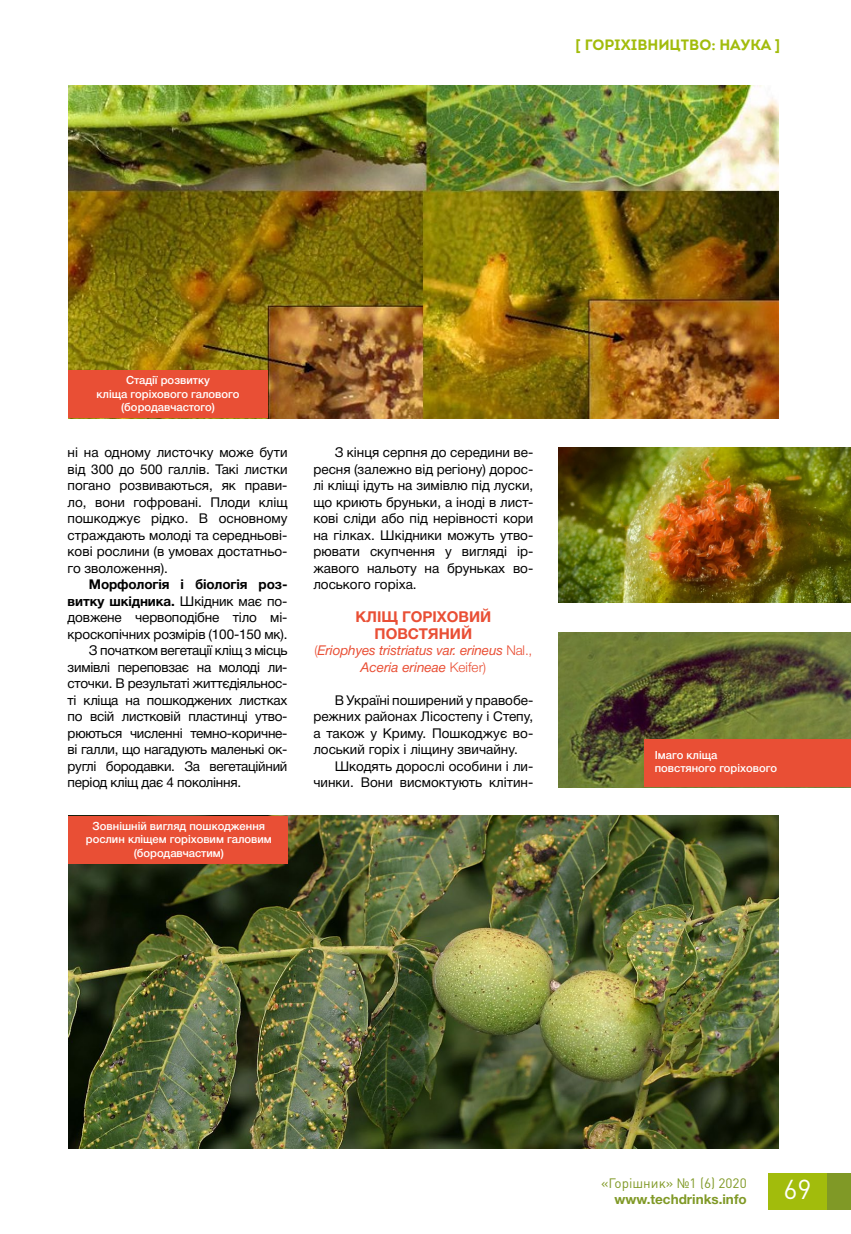
<style>
.page{position:relative;width:851px;height:1234px;background:#fff}
.page>*{position:absolute;margin:0;border:0;box-sizing:border-box;transform-origin:0 0}
.t1{font:27px "Plumb";color:#fff}
.t2{font:700 15px/16.5px "Helvetica Neue Cyr";color:#e94f35;text-align:center}
.t3{font:700 15px "Intro";color:#a2bc0c}
.t4{font:13.5px/16.5px "Helvetica Neue Cyr";letter-spacing:-.02em;color:#000;text-align:justify}
.t5{font:italic 13.5px/16.5px "Helvetica Neue Cyr";letter-spacing:-.01em;color:#e94f35;text-align:center}
.t6{font:13.5px/16.5px "Helvetica Neue Cyr";color:#000;text-align:right}
.t7{font:700 13.5px "Helvetica Neue Cyr";letter-spacing:-.01em;color:#000}
.t8{font:13.5px "Plumb";color:#809926}
.t9{font:700 13.5px "Helvetica Neue Cyr";color:#809926}
.t10{font:500 11.25px/13.5px "Helvetica Neue Cyr";color:#fff;text-align:center}
.s1{font-family:"Arial"}
.s2{font-weight:400}
.s3{font-weight:300;font-style:normal}
</style>
<div class="page">
<img style="left:558px;top:447px;width:292px;height:155px">
<img style="left:558px;top:632px;width:292px;height:155px">
<img style="left:68px;top:815px;width:710px;height:333px">
<div style="left:68px;top:815px;width:220px;height:48px;background:#e94f35"></div>
<div style="left:644px;top:739px;width:206px;height:48px;background:#e94f35"></div>
<img style="left:68px;top:85px;width:710px;height:333px">
<div style="left:68px;top:370px;width:200px;height:48px;background:#e94f35"></div>
<div style="left:767px;top:1172px;width:83px;height:37px;background:#a2bc0c"></div>
<div style="left:827px;top:1172px;width:23px;height:37px;background:#809926"></div>
<p class="t3" style="left:575px;top:35px;width:206px"><span class="s1">[</span> ГОРІХІВНИЦТВО: НАУКА <span class="s1">]</span></p>
<p class="t10" style="left:97px;top:373px;width:144px">Стадії розвитку<br>кліща горіхового галового (бородавчастого)</p>
<p class="t4" style="left:68px;top:444px;width:221px">ні на одному листочку може бути від 300 до 500 галлів. Такі листки погано розвиваються, як прави&shy;ло, вони гофровані. Плоди кліщ пошкоджує рідко. В основному страждають молоді та середньові&shy;кові рослини (в умовах достатньо&shy;го зволоження).</p>
<p class="t7" style="left:89px;top:577px;width:200px">Морфологія і біологія роз-</p>
<p class="t7" style="left:68px;top:593px;width:221px">витку шкідника. <span class="s2">Шкідник має по-</span></p>
<p class="t4" style="left:68px;top:609px;width:221px">довжене червоподібне тіло мі-</p>
<p class="t4" style="left:68px;top:625px;width:221px">кроскопічних розмірів (100-150 мк).</p>
<p class="t4" style="left:89px;top:642px;width:200px">З початком вегетації кліщ з місць</p>
<p class="t4" style="left:68px;top:658px;width:221px">зимівлі переповзає на молоді ли-</p>
<p class="t4" style="left:68px;top:675px;width:221px">сточки. В результаті життєдіяльнос-</p>
<p class="t4" style="left:68px;top:691px;width:221px">ті кліща на пошкоджених листках</p>
<p class="t4" style="left:68px;top:708px;width:221px">по всій листковій пластинці утво-</p>
<p class="t4" style="left:68px;top:724px;width:221px">рюються численні темно-коричне-</p>
<p class="t4" style="left:68px;top:741px;width:221px">ві галли, що нагадують маленькі ок-</p>
<p class="t4" style="left:68px;top:757px;width:221px">руглі бородавки. За вегетаційний</p>
<p class="t4" style="left:68px;top:774px;width:175px">період кліщ дає 4 покоління.</p>
<p class="t10" style="left:86px;top:818px;width:187px">Зовнішній вигляд пошкодження рослин кліщем горіховим галовим (бородавчастим)</p>
<p class="t4" style="left:313px;top:444px;width:221px;text-indent:21px">З кінця серпня до середини ве&shy;ресня (залежно від регіону) дорос&shy;лі кліщі ідуть на зимівлю під луски, що криють бруньки, а іноді в лист&shy;кові сліди або під нерівності кори на гілках. Шкідники можуть утво&shy;рювати скупчення у вигляді ір&shy;жавого нальоту на бруньках во&shy;лоського горіха.</p>
<p class="t2" style="left:355px;top:608px;width:137px">КЛІЩ ГОРІХОВИЙ<br>ПОВСТЯНИЙ</p>
<p class="t5" style="left:314px;top:642px;width:219px"><span class="s3">(</span>Eriophyes tristriatus var. erineus <span class="s3">Nal.,<br></span>Aceria erineae <span class="s3">Keifer)</span></p>
<p class="t4" style="left:313px;top:691px;width:221px;text-indent:21px">В Україні поширений у правобе&shy;режних районах Лісостепу і Степу, а також у Криму. Пошкоджує во&shy;лоський горіх і ліщину звичайну.</p>
<p class="t6" style="left:313px;top:757px;width:221px">Шкодять дорослі особини і ли&shy;чинки. Вони висмоктують клітин-</p>
<p class="t10" style="left:654px;top:747px;width:124px;text-align:left">Імаго кліща повстяного горіхового</p>
<p class="t8" style="left:601px;top:1175px;width:147px">«Горішник» №1 (6) 2020</p>
<p class="t9" style="left:614px;top:1191px;width:134px">www.techdrinks.info</p>
<h1 class="t1" style="left:783px;top:1174px;width:30px">69</h1>
</div>
